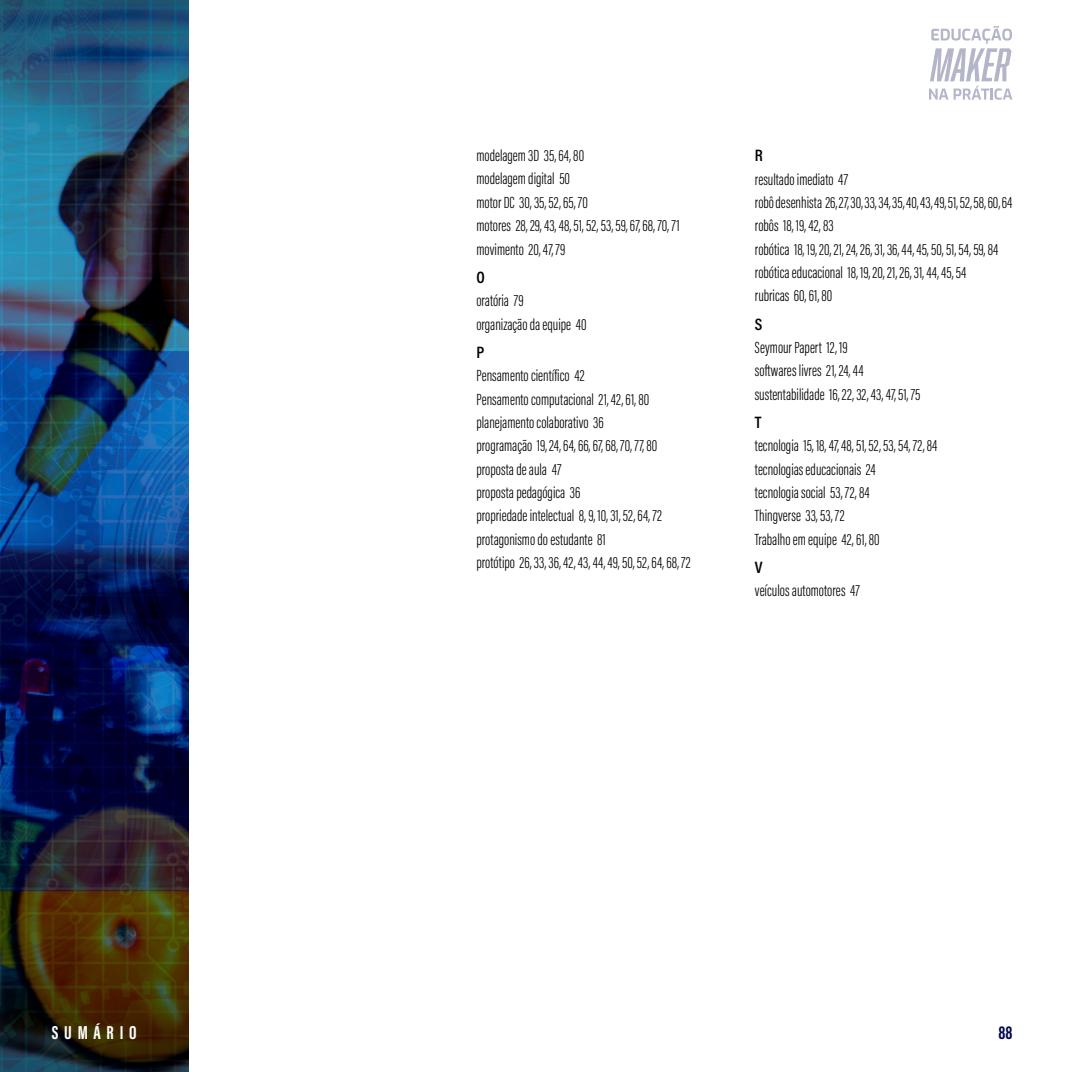
<style>
.page{position:relative;width:1072px;height:1072px;background:#fff}
.page>*{position:absolute;margin:0;border:0;box-sizing:border-box;transform-origin:0 0}
.t1{font:700 19.25px "Acumin Pro Extra Cond";letter-spacing:.3em;color:#fff}
.t2{font:700 19.25px "Acumin Pro Extra Cond";color:#00074d}
.t3{font:300 16.62px/23.3px "Acumin Pro Extra Cond";color:#000}
.t4{font:600 16.62px "Acumin Pro Cond";color:#000}
</style>
<div class="page">
<img style="left:0;top:0;width:189px;height:1071px">
<svg style="left:929px;top:26px;width:83px;height:74px"></svg>
<p class="t3" style="left:476px;top:144px;width:205px">modelagem 3D 35, 64, 80<br>modelagem digital 50<br>motor DC 30, 35, 52, 65, 70<br>motores 28, 29, 43, 48, 51, 52, 53, 59, 67, 68, 70, 71 movimento 20, 47, 79</p>
<p class="t4" style="left:476px;top:266px;width:10px">O</p>
<p class="t3" style="left:476px;top:289px;width:112px">oratória 79<br>organização da equipe 40</p>
<p class="t4" style="left:476px;top:341px;width:9px">P</p>
<p class="t3" style="left:476px;top:364px;width:216px">Pensamento científico 42<br>Pensamento computacional 21, 42, 61, 80 planejamento colaborativo 36<br>programação 19, 24, 64, 66, 67, 68, 70, 77, 80 proposta de aula 47<br>proposta pedagógica 36<br>propriedade intelectual 8, 9, 10, 31, 52, 64, 72 protagonismo do estudante 81<br>protótipo 26, 33, 36, 42, 43, 44, 49, 50, 52, 64, 68, 72</p>
<p class="t4" style="left:755px;top:144px;width:9px">R</p>
<p class="t3" style="left:755px;top:167px;width:259px">resultado imediato 47<br>robô desenhista 26, 27, 30, 33, 34, 35, 40, 43, 49, 51, 52, 58, 60, 64 robôs 18, 19, 42, 83<br>robótica 18, 19, 20, 21, 24, 26, 31, 36, 44, 45, 50, 51, 54, 59, 84 robótica educacional 18, 19, 20, 21, 26, 31, 44, 45, 54<br>rubricas 60, 61, 80</p>
<p class="t4" style="left:755px;top:313px;width:9px">S</p>
<p class="t3" style="left:755px;top:336px;width:167px">Seymour Papert 12, 19<br>softwares livres 21, 24, 44 sustentabilidade 16, 22, 32, 43, 47, 51, 75</p>
<p class="t4" style="left:755px;top:411px;width:8px">T</p>
<p class="t3" style="left:755px;top:434px;width:184px">tecnologia 15, 18, 47, 48, 51, 52, 53, 54, 72, 84 tecnologias educacionais 24<br>tecnologia social 53, 72, 84<br>Thingverse 33, 53, 72<br>Trabalho em equipe 42, 61, 80</p>
<p class="t4" style="left:755px;top:556px;width:9px">V</p>
<p class="t3" style="left:755px;top:579px;width:107px">veículos automotores 47</p>
<p class="t1" style="left:52px;top:1020px;width:86px">SUMÁRIO</p>
<p class="t2" style="left:998px;top:1020px;width:16px">88</p>
</div>
